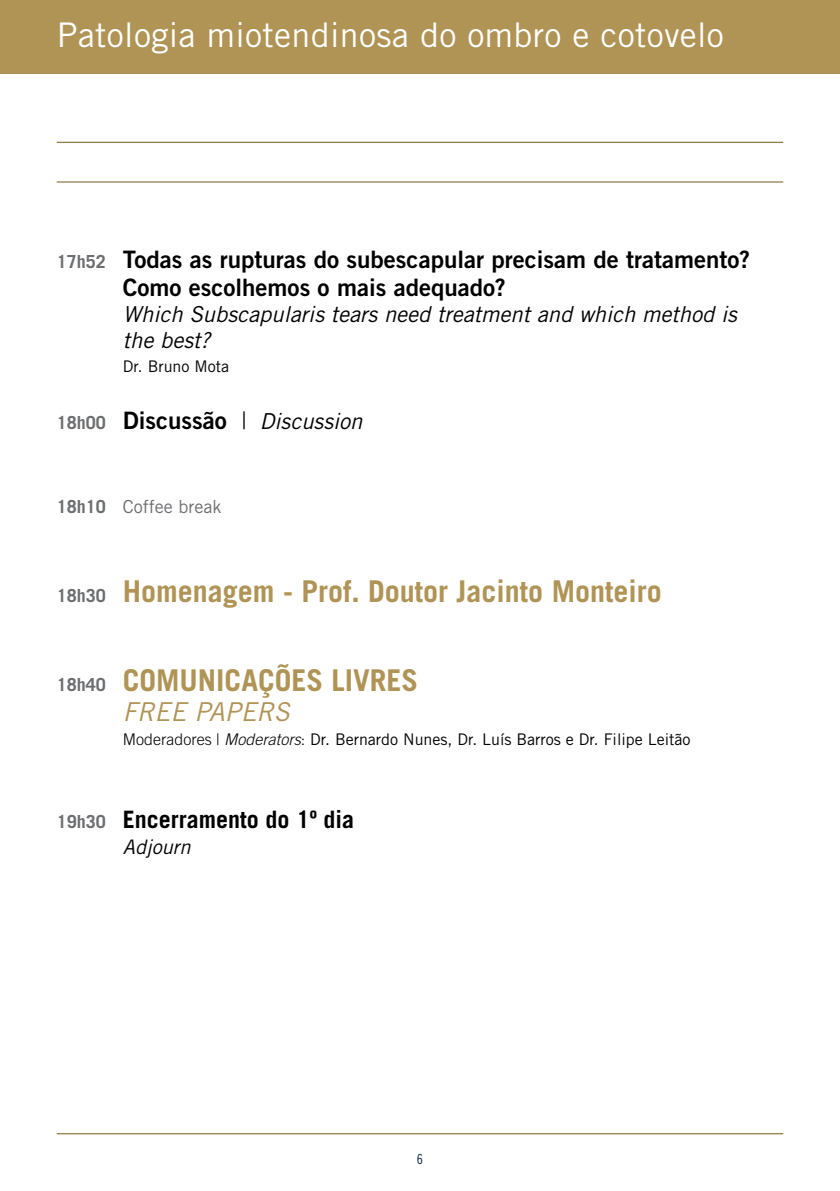
<style>
.page{position:relative;width:840px;height:1191px;background:#fff}
.page>*{position:absolute;margin:0;border:0;box-sizing:border-box;transform-origin:0 0}
.t1{font:34px "Trade Gothic LT Std";letter-spacing:.01em;color:#fff}
.t2{font:700 30px "Trade Gothic LT Std";color:#b09455}
.t3{font:italic 26px "Trade Gothic LT Std";color:#b09455}
.t4{font:24px/28px "Trade Gothic LT Std Bd 2";color:#000}
.t5{font:700 24px "Trade Gothic LT Std";color:#000}
.t6{font:italic 22px/26px "Trade Gothic LT Std";color:#000}
.t7{font:italic 20px "Trade Gothic LT Std";color:#000}
.t8{font:18px "Trade Gothic LT Std";color:#6d6e71}
.t9{font:16px "Trade Gothic LT Std";color:#000}
.t10{font:14px "Trade Gothic LT Std Cn 18";color:#0a2240}
.s1{font-family:"Trade Gothic LT Std";font-weight:700;font-size:18px;color:#6d6e71}
.s2{font-weight:700;font-style:normal;font-size:18px;color:#6d6e71}
.s3{font-family:"Trade Gothic LT Std Bd 2";font-style:normal;font-size:24px}
.s4{font-weight:300;font-style:normal;font-size:24px}
.s5{font-weight:700}
.s6{font-size:18px;color:#6d6e71}
.s7{font-weight:300}
.s8{font-weight:300;font-style:italic}
</style>
<div class="page">
<div style="left:0;top:0;width:839px;height:74px;background:#b09455"></div>
<hr style="left:57px;top:1133px;width:725px;height:1px;background:#74581c">
<hr style="left:57px;top:142px;width:725px;height:1px;background:#74581c">
<hr style="left:57px;top:181px;width:725px;height:1px;background:#74581c">
<h1 class="t1" style="left:57px;top:15px;width:668px">Patologia miotendinosa do ombro e cotovelo</h1>
<p class="t4" style="left:123px;top:245px;width:628px;text-indent:-66px"><span class="s1">17h52</span> Todas as rupturas do subescapular precisam de tratamento?<br>Como escolhemos o mais adequado?</p>
<p class="t6" style="left:123px;top:302px;width:615px">Which Subscapularis tears need treatment and which method is the best?</p>
<p class="t9" style="left:123px;top:357px;width:108px">Dr. Bruno Mota</p>
<p class="t6" style="left:57px;top:408px;width:307px"><span class="s2">18h00</span> <span class="s3">Discussão</span> <span class="s4">|</span> Discussion</p>
<p class="t8" style="left:57px;top:496px;width:166px"><span class="s5">18h10</span> Coffee break</p>
<h2 class="t2" style="left:57px;top:573px;width:606px"><span class="s6">18h30</span> Homenagem - Prof. Doutor Jacinto Monteiro</h2>
<h2 class="t2" style="left:57px;top:661px;width:363px"><span class="s6">18h40</span> COMUNICAÇÕES LIVRES</h2>
<p class="t3" style="left:123px;top:696px;width:168px">FREE PAPERS</p>
<p class="t9" style="left:123px;top:729px;width:569px"><span class="s7">Moderadores |</span> <span class="s8">Moderators</span><span class="s7">:</span> Dr. Bernardo Nunes, Dr. Luís Barros e Dr. Filipe Leitão</p>
<p class="t5" style="left:57px;top:804px;width:299px"><span class="s6">19h30</span> Encerramento do 1º dia</p>
<p class="t7" style="left:123px;top:834px;width:69px">Adjourn</p>
<p class="t10" style="left:416px;top:1150px;width:8px">6</p>
</div>
